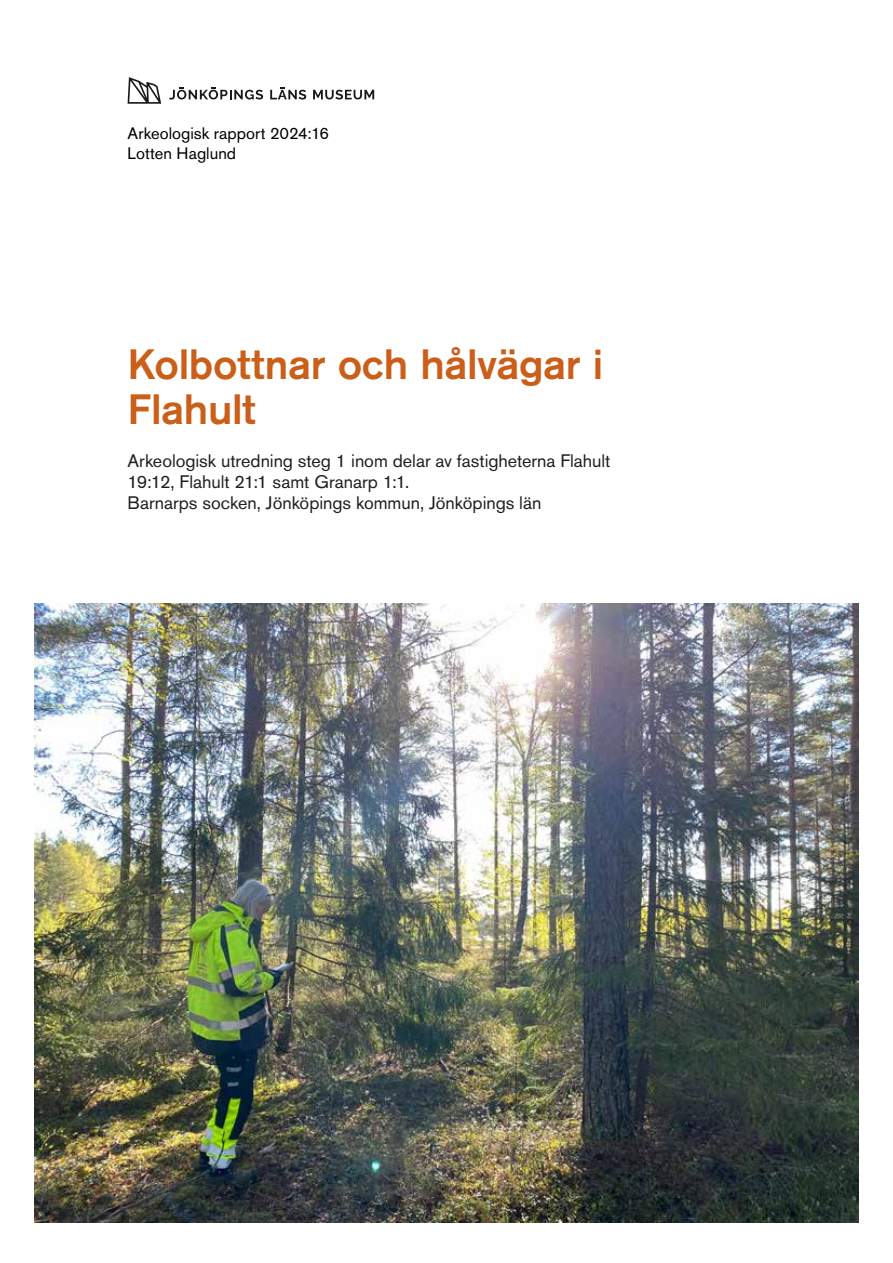
<style>
.page{position:relative;width:893px;height:1263px;background:#fff}
.page>*{position:absolute;margin:0;border:0;box-sizing:border-box;transform-origin:0 0}
.Kort_titel{font:500 42px/45px "Akzidenz Grotesk Std";letter-spacing:-.005em;color:#cb5e19}
.Undertitel{font:18px/21px "Akzidenz Grotesk Std";color:#1f1e22}
.Rapportnummer{font:16.5px "Akzidenz Grotesk Std";color:#000}
</style>
<div class="page">
<svg style="left:128px;top:77px;width:33px;height:27px"></svg>
<svg style="left:313px;top:90px;width:61px;height:10px"></svg>
<svg style="left:270px;top:87px;width:36px;height:13px"></svg>
<svg style="left:169px;top:87px;width:94px;height:13px"></svg>
<img style="left:34px;top:604px;width:825px;height:618px">
<p class="Rapportnummer" style="left:128px;top:123px;width:203px">Arkeologisk rapport 2024:16</p>
<p class="Rapportnummer" style="left:128px;top:143px;width:110px">Lotten Haglund</p>
<p class="Kort_titel" style="left:128px;top:341px;width:477px">Kolbottnar och hålvägar i<br>Flahult</p>
<p class="Undertitel" style="left:128px;top:450px;width:484px">Arkeologisk utredning steg 1 inom delar av fastigheterna Flahult<br>19:12, Flahult 21:1 samt Granarp 1:1.</p>
<p class="Undertitel" style="left:128px;top:492px;width:415px">Barnarps socken, Jönköpings kommun, Jönköpings län</p>
</div>
